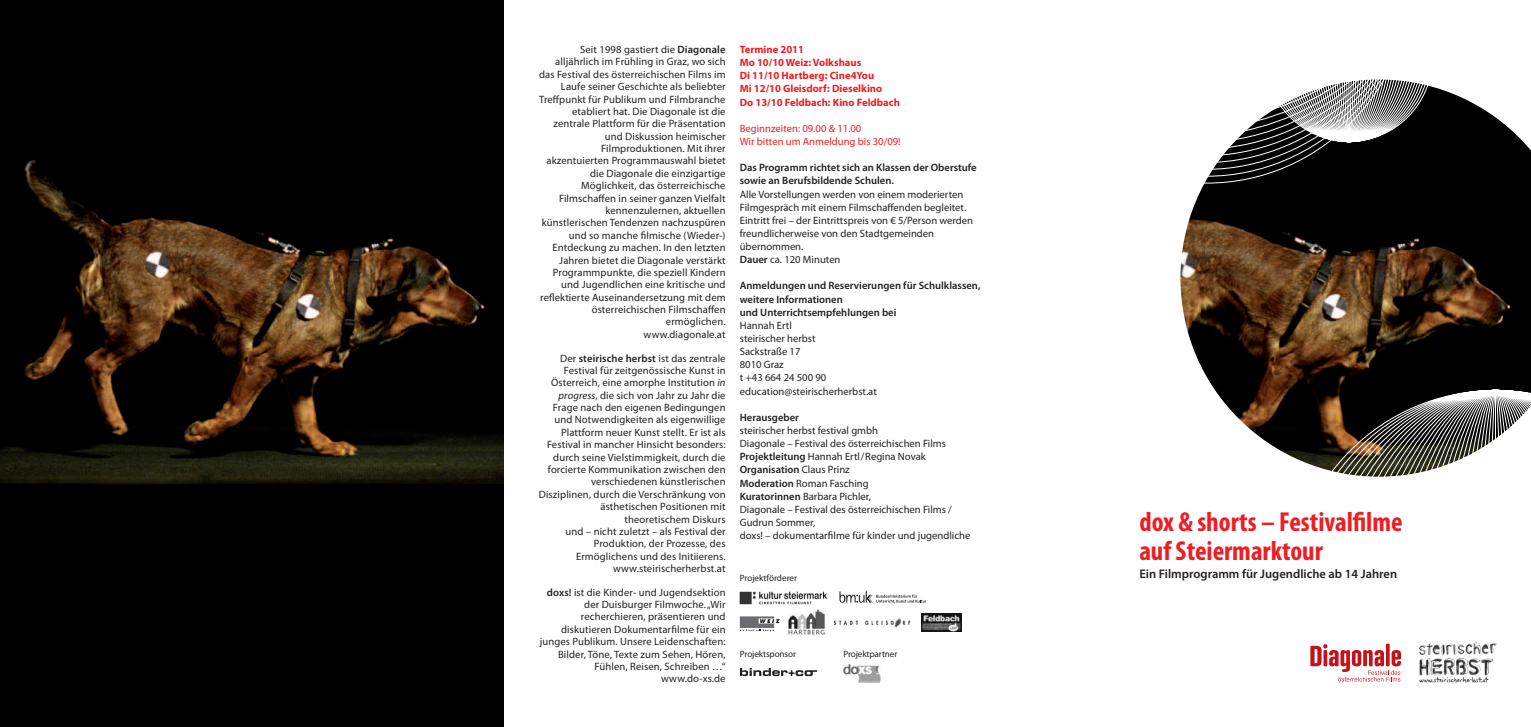
<style>
.page{position:relative;width:1531px;height:727px;background:#fff}
.page>*{position:absolute;margin:0;border:0;box-sizing:border-box;transform-origin:0 0}
._2__title{font:700 condensed 27.5px "Myriad Pro";color:#ee1d23}
._3__subtitle{font:600 12.5px "Myriad Pro";color:#231f20}
.body_txt{font:10.62px/12.4px "Myriad Pro";letter-spacing:.01em;color:#231f20;text-align:right}
.body_txt-2{font:600 10.62px/13.1px "Myriad Pro";color:#231f20}
.body_txt-3{font:700 10.62px "Myriad Pro";color:#ee1d23}
.body_txt-4{font:10.62px "Myriad Pro";color:#ee1d23}
.body_txt-5{font:9.12px "Myriad Pro";letter-spacing:-.01em;color:#231f20}
.s1{font-weight:600}
.s2{font-style:italic}
.s3{font-weight:400}
</style>
<div class="page">
<img style="left:0;top:0;width:503px;height:726px">
<img style="left:1180px;top:86px;width:351px;height:369px">
<svg style="left:1289px;top:389px;width:242px;height:293px"></svg>
<svg style="left:1414px;top:82px;width:18px;height:60px"></svg>
<svg style="left:1180px;top:79px;width:234px;height:104px"></svg>
<hr style="left:1386px;top:643px;width:3px;height:23px;background:#c4121a">
<svg style="left:1310px;top:644px;width:91px;height:37px"></svg>
<img style="left:843px;top:664px;width:38px;height:18px">
<img style="left:921px;top:613px;width:41px;height:18px">
<svg style="left:740px;top:616px;width:40px;height:15px"></svg>
<img style="left:788px;top:609px;width:37px;height:26px">
<img style="left:833px;top:618px;width:78px;height:10px">
<svg style="left:839px;top:591px;width:87px;height:12px"></svg>
<img style="left:739px;top:591px;width:89px;height:14px">
<img style="left:1410px;top:639px;width:89px;height:44px">
<svg style="left:740px;top:667px;width:77px;height:9px"></svg>
<p class="body_txt" style="left:539px;top:43px;width:188px">Seit 1998 gastiert die <span class="s1">Diagonale </span>alljährlich im Frühling in Graz, wo sich das Festival des österreichischen Films im Laufe seiner Geschichte als beliebter Treffpunkt für Publikum und Filmbranche etabliert hat. Die Diagonale ist die zentrale Plattform für die Präsentation und Diskussion heimischer Filmproduktionen. Mit ihrer akzentuierten Programmauswahl bietet die Diagonale die einzigartige Möglichkeit, das österreichische Filmschaffen in seiner ganzen Vielfalt kennenzulernen, aktuellen künstlerischen Tendenzen nachzuspüren und so manche filmische (Wieder-)<br>Entdeckung zu machen. In den letzten Jahren bietet die Diagonale verstärkt Programmpunkte, die speziell Kindern und Jugendlichen eine kritische und reflektierte Auseinandersetzung mit dem österreichischen Filmschaffen ermöglichen.</p>
<p class="body_txt" style="left:644px;top:328px;width:83px">www.diagonale.at</p>
<p class="body_txt" style="left:539px;top:352px;width:188px">Der <span class="s1">steirische herbst</span> ist das zentrale Festival für zeitgenössische Kunst in Österreich, eine amorphe Institution <span class="s2">in progress</span>, die sich von Jahr zu Jahr die Frage nach den eigenen Bedingungen und Notwendigkeiten als eigenwillige Plattform neuer Kunst stellt. Er ist als Festival in mancher Hinsicht besonders: durch seine Vielstimmigkeit, durch die forcierte Kommunikation zwischen den verschiedenen künstlerischen Disziplinen, durch die Verschränkung von ästhetischen Positionen mit theoretischem Diskurs</p>
<p class="body_txt" style="left:565px;top:525px;width:162px">und – nicht zuletzt – als Festival der</p>
<p class="body_txt" style="left:576px;top:537px;width:151px">Produktion, der Prozesse, des<br>Ermöglichens und des Initiierens.</p>
<p class="body_txt" style="left:613px;top:562px;width:114px">www.steirischerherbst.at</p>
<p class="body_txt" style="left:540px;top:586px;width:187px"><span class="s1">doxs!</span> ist die Kinder- und Jugendsektion der Duisburger Filmwoche. „Wir recherchieren, präsentieren und diskutieren Dokumentarfilme für ein junges Publikum. Unsere Leidenschaften:<br>Bilder, Töne, Texte zum Sehen, Hören, Fühlen, Reisen, Schreiben …“</p>
<p class="body_txt" style="left:661px;top:672px;width:66px">www.do-xs.de</p>
<p class="body_txt-3" style="left:740px;top:43px;width:66px">Termine 2011</p>
<p class="body_txt-3" style="left:740px;top:57px;width:123px">Mo 10/10 Weiz: Volkshaus</p>
<p class="body_txt-3" style="left:740px;top:70px;width:136px">Di 11/10 Hartberg: Cine4You</p>
<p class="body_txt-3" style="left:740px;top:83px;width:144px">Mi 12/10 Gleisdorf: Dieselkino</p>
<p class="body_txt-3" style="left:740px;top:96px;width:162px">Do 13/10 Feldbach: Kino Feldbach</p>
<p class="body_txt-4" style="left:740px;top:122px;width:123px">Beginnzeiten: 09.00 &amp; 11.00</p>
<p class="body_txt-4" style="left:740px;top:135px;width:162px">Wir bitten um Anmeldung bis 30/09!</p>
<p class="body_txt-2" style="left:740px;top:161px;width:238px">Das Programm richtet sich an Klassen der Oberstufe sowie an Berufsbildende Schulen.</p>
<p class="body_txt" style="left:740px;top:188px;width:225px">Alle Vorstellungen werden von einem moderierten</p>
<p class="body_txt" style="left:740px;top:201px;width:228px">Filmgespräch mit einem Filmschaffenden begleitet.</p>
<p class="body_txt" style="left:740px;top:214px;width:235px;line-height:13.1px;text-align:left">Eintritt frei – der Eintrittspreis von € 5/Person werden freundlicherweise von den Stadtgemeinden</p>
<p class="body_txt" style="left:740px;top:240px;width:65px">übernommen.</p>
<p class="body_txt" style="left:740px;top:253px;width:102px"><span class="s1">Dauer</span> ca. 120 Minuten</p>
<p class="body_txt-2" style="left:740px;top:279px;width:242px">Anmeldungen und Reservierungen für Schulklassen, weitere Informationen</p>
<p class="body_txt-2" style="left:740px;top:306px;width:158px">und Unterrichtsempfehlungen bei</p>
<p class="body_txt" style="left:740px;top:319px;width:54px">Hannah Ertl</p>
<p class="body_txt" style="left:740px;top:332px;width:77px">steirischer herbst</p>
<p class="body_txt" style="left:740px;top:345px;width:62px">Sackstraße 17</p>
<p class="body_txt" style="left:740px;top:358px;width:46px">8010 Graz</p>
<p class="body_txt" style="left:740px;top:372px;width:88px">t +43 664 24 500 90</p>
<p class="body_txt" style="left:740px;top:385px;width:139px">education@steirischerherbst.at</p>
<p class="body_txt-2" style="left:740px;top:411px;width:61px">Herausgeber</p>
<p class="body_txt" style="left:740px;top:424px;width:140px">steirischer herbst festival gmbh</p>
<p class="body_txt" style="left:740px;top:437px;width:208px">Diagonale – Festival des österreichischen Films</p>
<p class="body_txt" style="left:740px;top:450px;width:188px"><span class="s1">Projektleitung</span> Hannah Ertl/Regina Novak</p>
<p class="body_txt-2" style="left:740px;top:463px;width:112px">Organisation <span class="s3">Claus Prinz</span></p>
<p class="body_txt" style="left:740px;top:477px;width:131px"><span class="s1">Moderation</span> Roman Fasching</p>
<p class="body_txt" style="left:740px;top:490px;width:133px"><span class="s1">Kuratorinnen</span> Barbara Pichler,</p>
<p class="body_txt" style="left:740px;top:503px;width:214px">Diagonale – Festival des österreichischen Films /</p>
<p class="body_txt" style="left:740px;top:516px;width:77px">Gudrun Sommer,</p>
<p class="body_txt" style="left:740px;top:529px;width:232px">doxs! – dokumentarfilme für kinder und jugendliche</p>
<p class="_2__title" style="left:1139px;top:507px;width:265px">dox &amp; shorts – Festivalfilme</p>
<p class="_2__title" style="left:1139px;top:535px;width:185px">auf Steiermarktour</p>
<p class="body_txt-5" style="left:740px;top:572px;width:59px">Projektförderer</p>
<p class="_3__subtitle" style="left:1139px;top:566px;width:259px">Ein Filmprogramm für Jugendliche ab 14 Jahren</p>
<p class="body_txt-5" style="left:740px;top:648px;width:58px">Projektsponsor</p>
<p class="body_txt-5" style="left:843px;top:648px;width:55px">Projektpartner</p>
</div>
